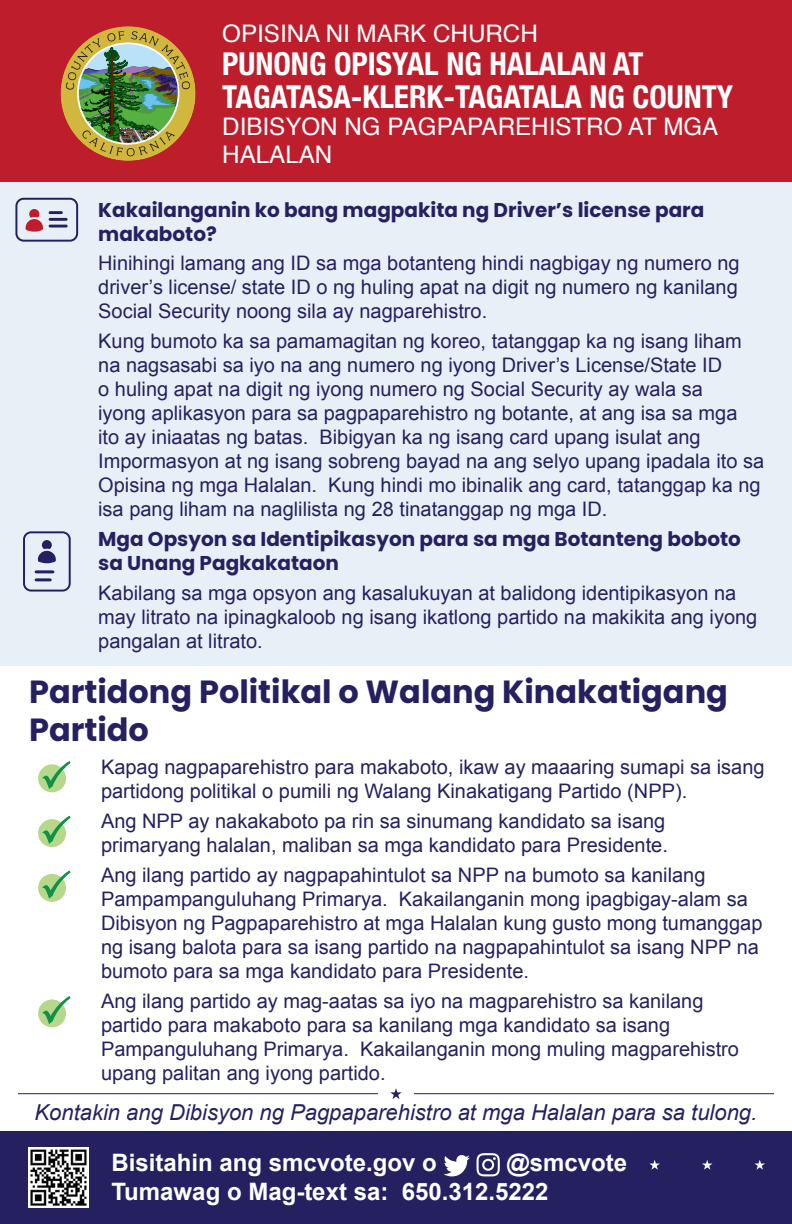
<style>
.page{position:relative;width:792px;height:1224px;background:#fff}
.page>*{position:absolute;margin:0;border:0;box-sizing:border-box;transform-origin:0 0}
.t1{font:700 32px/38.4px "Poppins";color:#252161}
.t2{font:700 condensed 31.4px/32.8px "Helvetica Neue";color:#fff}
.t3{font:24.2px/27.8px "Helvetica";color:#fff}
.t4{font:700 24px/28.8px "Arial";color:#fff}
.t5{font:italic 22px "Arial";color:#252161}
.t6{font:20px/24px "Arial";color:#252161}
.t7{font:700 20px/24px "Poppins";color:#252161}
</style>
<div class="page">
<div style="left:0;top:0;width:792px;height:182px;background:#be1d2c"></div>
<div style="left:0;top:1131px;width:792px;height:93px;background:#252161"></div>
<div style="left:61px;top:26px;width:135px;height:135px;background:#d2b73f;border-radius:50%"></div>
<img style="left:66px;top:31px;width:124px;height:130px">
<svg style="left:444px;top:1155px;width:26px;height:21px"></svg>
<svg style="left:477px;top:1153px;width:23px;height:23px"></svg>
<div style="left:28px;top:1147px;width:61px;height:61px;background:#fff"></div>
<img style="left:30px;top:1149px;width:57px;height:57px">
<svg style="left:649px;top:1160px;width:11px;height:10px"></svg>
<svg style="left:702px;top:1160px;width:10px;height:10px"></svg>
<svg style="left:755px;top:1160px;width:10px;height:10px"></svg>
<hr style="left:18px;top:1093px;width:360px;height:1px;background:#252161">
<hr style="left:414px;top:1093px;width:360px;height:1px;background:#252161">
<svg style="left:390px;top:1088px;width:12px;height:11px"></svg>
<div style="left:0;top:182px;width:792px;height:483px;background:#e8f0f7"></div>
<div style="left:28px;top:208px;width:12px;height:12px;background:#be1d2c;border-radius:50%"></div>
<div style="left:27px;top:207px;width:14px;height:14px;border:2px solid #e8f0f7;border-radius:50%"></div>
<svg style="left:25px;top:216px;width:18px;height:16px"></svg>
<div style="left:15px;top:198px;width:63px;height:44px;border:2px solid #252161;border-radius:7px"></div>
<hr style="left:49px;top:211px;width:14px;height:3px;background:#252161">
<hr style="left:49px;top:218px;width:19px;height:3px;background:#252161">
<hr style="left:49px;top:225px;width:19px;height:3px;background:#252161">
<div style="left:41px;top:539px;width:12px;height:12px;background:#252161;border-radius:50%"></div>
<div style="left:40px;top:538px;width:14px;height:14px;border:2px solid #e8f0f7;border-radius:50%"></div>
<svg style="left:37px;top:548px;width:19px;height:16px"></svg>
<div style="left:23px;top:531px;width:48px;height:61px;border:2px solid #252161;border-radius:7px"></div>
<hr style="left:35px;top:570px;width:19px;height:3px;background:#252161;border-radius:2px">
<hr style="left:35px;top:578px;width:17px;height:3px;background:#252161;border-radius:2px">
<svg style="left:36px;top:762px;width:32px;height:33px"></svg>
<div style="left:33px;top:760px;width:38px;height:37px;border:5px solid #fff;border-radius:50%"></div>
<svg style="left:41px;top:760px;width:30px;height:31px"></svg>
<svg style="left:36px;top:817px;width:32px;height:32px"></svg>
<div style="left:33px;top:814px;width:38px;height:38px;border:5px solid #fff;border-radius:50%"></div>
<svg style="left:41px;top:815px;width:30px;height:31px"></svg>
<svg style="left:36px;top:872px;width:32px;height:32px"></svg>
<div style="left:33px;top:869px;width:38px;height:38px;border:5px solid #fff;border-radius:50%"></div>
<svg style="left:41px;top:870px;width:30px;height:30px"></svg>
<svg style="left:36px;top:997px;width:32px;height:33px"></svg>
<div style="left:33px;top:995px;width:38px;height:37px;border:5px solid #fff;border-radius:50%"></div>
<svg style="left:41px;top:995px;width:30px;height:31px"></svg>
<p class="t3" style="left:222px;top:21px;width:317px">OPISINA NI MARK CHURCH</p>
<h2 class="t2" style="left:222px;top:45px;width:513px">PUNONG OPISYAL NG HALALAN AT<br>TAGATASA-KLERK-TAGATALA NG COUNTY</h2>
<p class="t3" style="left:222px;top:114px;width:498px">DIBISYON NG PAGPAPAREHISTRO AT MGA<br>HALALAN</p>
<p class="t7" style="left:98px;top:198px;width:608px">Kakailanganin ko bang magpakita ng Driver’s license para makaboto?</p>
<p class="t6" style="left:98px;top:251px;width:643px;text-align:justify">Hinihingi lamang ang ID sa mga botanteng hindi nagbigay ng numero ng driver’s license/ state ID o ng huling apat na digit ng numero ng kanilang Social Security noong sila ay nagparehistro.</p>
<p class="t6" style="left:98px;top:329px;width:667px">Kung bumoto ka sa pamamagitan ng koreo, tatanggap ka ng isang liham na nagsasabi sa iyo na ang numero ng iyong Driver’s License/State ID<br>o huling apat na digit ng iyong numero ng Social Security ay wala sa<br>iyong aplikasyon para sa pagpaparehistro ng botante, at ang isa sa mga<br>ito ay iniaatas ng batas. Bibigyan ka ng isang card upang isulat ang Impormasyon at ng isang sobreng bayad na ang selyo upang ipadala ito sa Opisina ng mga Halalan. Kung hindi mo ibinalik ang card, tatanggap ka ng isa pang liham na naglilista ng 28 tinatanggap ng mga ID.</p>
<p class="t7" style="left:98px;top:527px;width:644px">Mga Opsyon sa Identipikasyon para sa mga Botanteng boboto sa Unang Pagkakataon</p>
<p class="t6" style="left:98px;top:581px;width:661px">Kabilang sa mga opsyon ang kasalukuyan at balidong identipikasyon na may litrato na ipinagkaloob ng isang ikatlong partido na makikita ang iyong pangalan at litrato.</p>
<h1 class="t1" style="left:29px;top:673px;width:700px">Partidong Politikal o Walang Kinakatigang<br>Partido</h1>
<p class="t6" style="left:101px;top:756px;width:665px">Kapag nagpaparehistro para makaboto, ikaw ay maaaring sumapi sa isang partidong politikal o pumili ng Walang Kinakatigang Partido (NPP).</p>
<p class="t6" style="left:101px;top:809px;width:568px">Ang NPP ay nakakaboto pa rin sa sinumang kandidato sa isang primaryang halalan, maliban sa mga kandidato para Presidente.</p>
<p class="t6" style="left:101px;top:863px;width:663px">Ang ilang partido ay nagpapahintulot sa NPP na bumoto sa kanilang Pampampanguluhang Primarya. Kakailanganin mong ipagbigay-alam sa Dibisyon ng Pagpaparehistro at mga Halalan kung gusto mong tumanggap ng isang balota para sa isang partido na nagpapahintulot sa isang NPP na bumoto para sa mga kandidato para Presidente.</p>
<p class="t6" style="left:101px;top:989px;width:640px">Ang ilang partido ay mag-aatas sa iyo na magparehistro sa kanilang partido para makaboto para sa kanilang mga kandidato sa isang Pampanguluhang Primarya. Kakailanganin mong muling magparehistro upang palitan ang iyong partido.</p>
<p class="t5" style="left:35px;top:1098px;width:724px">Kontakin ang Dibisyon ng Pagpaparehistro at mga Halalan para sa tulong.</p>
<p class="t4" style="left:111px;top:1149px;width:517px;text-indent:395px">@smcvote<br>Tumawag o Mag-text sa: 650.312.5222</p>
<p class="t4" style="left:111px;top:1149px;width:327px">Bisitahin ang smcvote.gov o</p>
</div>
